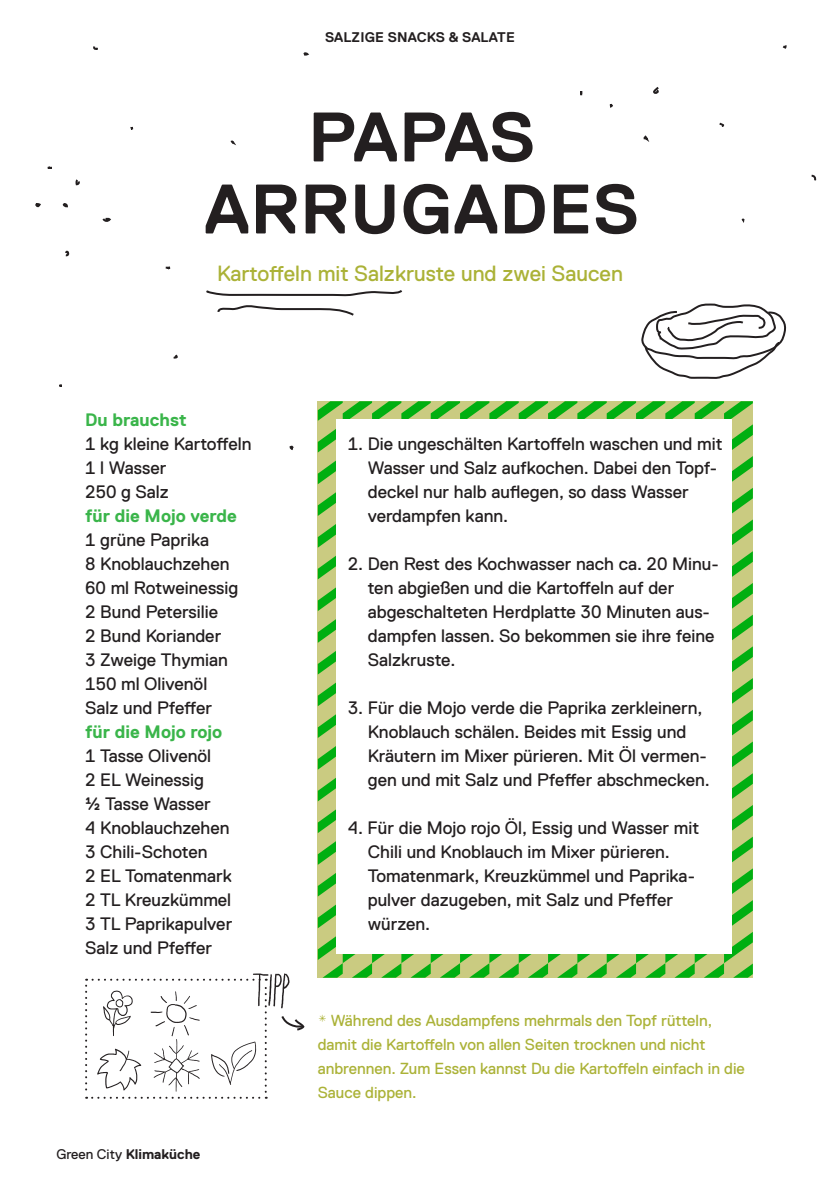
<style>
.page{position:relative;width:840px;height:1191px;background:#fff}
.page>*{position:absolute;margin:0;border:0;box-sizing:border-box;transform-origin:0 0}
.t1{font:700 69.8px "Replica Std";letter-spacing:.01em;color:#231f20}
.t2{font:22px "Replica Std";color:#abb237}
.t3{font:18px/24px "Replica Std";color:#231f20}
.t4{font:700 18px "Replica Std";color:#3ab54a}
.t5{font:16px/24px "Replica Std";color:#abb237}
.t6{font:700 14px "Replica Std";color:#231f20}
.s1{font-weight:700;color:#3ab54a}
.s2{font-weight:400}
</style>
<div class="page">
<svg style="left:317px;top:401px;width:435px;height:576px"></svg>
<div style="left:336px;top:419px;width:395px;height:534px;background:#fff"></div>
<img style="left:253px;top:973px;width:37px;height:36px">
<svg style="left:281px;top:1016px;width:24px;height:15px"></svg>
<svg style="left:85px;top:978px;width:181px;height:120px"></svg>
<svg style="left:653px;top:87px;width:6px;height:7px"></svg>
<svg style="left:75px;top:179px;width:5px;height:7px"></svg>
<svg style="left:641px;top:303px;width:146px;height:76px"></svg>
<svg style="left:206px;top:290px;width:197px;height:26px"></svg>
<svg style="left:35px;top:203px;width:6px;height:4px"></svg>
<svg style="left:102px;top:217px;width:9px;height:5px"></svg>
<svg style="left:47px;top:166px;width:5px;height:3px"></svg>
<svg style="left:62px;top:203px;width:6px;height:5px"></svg>
<svg style="left:65px;top:250px;width:5px;height:7px"></svg>
<svg style="left:719px;top:122px;width:5px;height:5px"></svg>
<svg style="left:643px;top:135px;width:7px;height:7px"></svg>
<svg style="left:811px;top:174px;width:5px;height:7px"></svg>
<svg style="left:782px;top:45px;width:4px;height:4px"></svg>
<svg style="left:741px;top:218px;width:4px;height:5px"></svg>
<svg style="left:230px;top:140px;width:6px;height:5px"></svg>
<svg style="left:165px;top:266px;width:6px;height:4px"></svg>
<svg style="left:173px;top:354px;width:5px;height:4px"></svg>
<svg style="left:93px;top:46px;width:4px;height:4px"></svg>
<svg style="left:303px;top:52px;width:6px;height:4px"></svg>
<svg style="left:289px;top:446px;width:5px;height:4px"></svg>
<p class="t6" style="left:325px;top:30px;width:191px">SALZIGE SNACKS &amp; SALATE</p>
<p class="t1" style="left:308px;top:99px;width:229px">PAPAS</p>
<p class="t1" style="left:204px;top:171px;width:436px">ARRUGADES</p>
<p class="t2" style="left:217px;top:262px;width:407px">Kartoffeln mit Salzkruste und zwei Saucen</p>
<p class="t3" style="left:85px;top:407px;width:168px"><span class="s1">Du brauchst<br></span>1 kg kleine Kartoffeln</p>
<p class="t3" style="left:85px;top:455px;width:83px">1 l Wasser</p>
<p class="t3" style="left:85px;top:479px;width:153px">250 g Salz<br><span class="s1">für die Mojo verde<br></span>1 grüne Paprika</p>
<p class="t3" style="left:85px;top:551px;width:146px">8 Knoblauchzehen</p>
<p class="t3" style="left:85px;top:575px;width:155px">60 ml Rotweinessig</p>
<p class="t3" style="left:85px;top:599px;width:134px">2 Bund Petersilie</p>
<p class="t3" style="left:85px;top:623px;width:138px">2 Bund Koriander</p>
<p class="t3" style="left:85px;top:647px;width:144px">3 Zweige Thymian</p>
<p class="t3" style="left:85px;top:671px;width:124px">150 ml Olivenöl</p>
<p class="t3" style="left:85px;top:695px;width:128px">Salz und Pfeffer</p>
<p class="t4" style="left:85px;top:721px;width:138px">für die Mojo rojo</p>
<p class="t3" style="left:85px;top:743px;width:127px">1 Tasse Olivenöl</p>
<p class="t3" style="left:85px;top:767px;width:120px">2 EL Weinessig</p>
<p class="t3" style="left:85px;top:791px;width:127px">½ Tasse Wasser</p>
<p class="t3" style="left:85px;top:815px;width:146px">4 Knoblauchzehen</p>
<p class="t3" style="left:85px;top:839px;width:124px">3 Chili-Schoten</p>
<p class="t3" style="left:85px;top:863px;width:148px">2 EL Tomatenmark</p>
<p class="t3" style="left:85px;top:887px;width:147px">2 TL Kreuzkümmel</p>
<p class="t3" style="left:85px;top:911px;width:149px">3 TL Paprikapulver</p>
<p class="t3" style="left:85px;top:935px;width:128px">Salz und Pfeffer</p>
<p class="t6" style="left:56px;top:1146px;width:145px"><span class="s2">Green City</span> Klimaküche</p>
<p class="t3" style="left:367px;top:431px;width:356px;text-indent:-20px">1. Die ungeschälten Kartoffeln waschen und mit<br>Wasser und Salz aufkochen. Dabei den Topf&shy;deckel nur halb auflegen, so dass Wasser</p>
<p class="t3" style="left:367px;top:503px;width:142px">verdampfen kann.</p>
<p class="t3" style="left:367px;top:551px;width:352px;text-indent:-20px">2. Den Rest des Kochwasser nach ca. 20 Minu&shy;ten abgießen und die Kartoffeln auf der</p>
<p class="t3" style="left:367px;top:599px;width:343px">abgeschalteten Herdplatte 30 Minuten aus-</p>
<p class="t3" style="left:367px;top:623px;width:348px">dampfen lassen. So bekommen sie ihre feine</p>
<p class="t3" style="left:367px;top:647px;width:89px">Salzkruste.</p>
<p class="t3" style="left:347px;top:695px;width:356px">3. Für die Mojo verde die Paprika zerkleinern,</p>
<p class="t3" style="left:367px;top:719px;width:320px">Knoblauch schälen. Beides mit Essig und</p>
<p class="t3" style="left:367px;top:743px;width:340px">Kräutern im Mixer pürieren. Mit Öl vermen-</p>
<p class="t3" style="left:367px;top:767px;width:343px">gen und mit Salz und Pfeffer abschmecken.</p>
<p class="t3" style="left:347px;top:815px;width:352px">4. Für die Mojo rojo Öl, Essig und Wasser mit</p>
<p class="t3" style="left:367px;top:839px;width:303px">Chili und Knoblauch im Mixer pürieren.</p>
<p class="t3" style="left:367px;top:863px;width:328px">Tomatenmark, Kreuzkümmel und Paprika&shy;pulver dazugeben, mit Salz und Pfeffer</p>
<p class="t3" style="left:367px;top:911px;width:64px">würzen.</p>
<p class="t5" style="left:317px;top:1008px;width:395px">* Während des Ausdampfens mehrmals den Topf rütteln,</p>
<p class="t5" style="left:317px;top:1032px;width:428px">damit die Kartoffeln von allen Seiten trocknen und nicht anbrennen. Zum Essen kannst Du die Kartoffeln einfach in die<br>Sauce dippen.</p>
</div>
